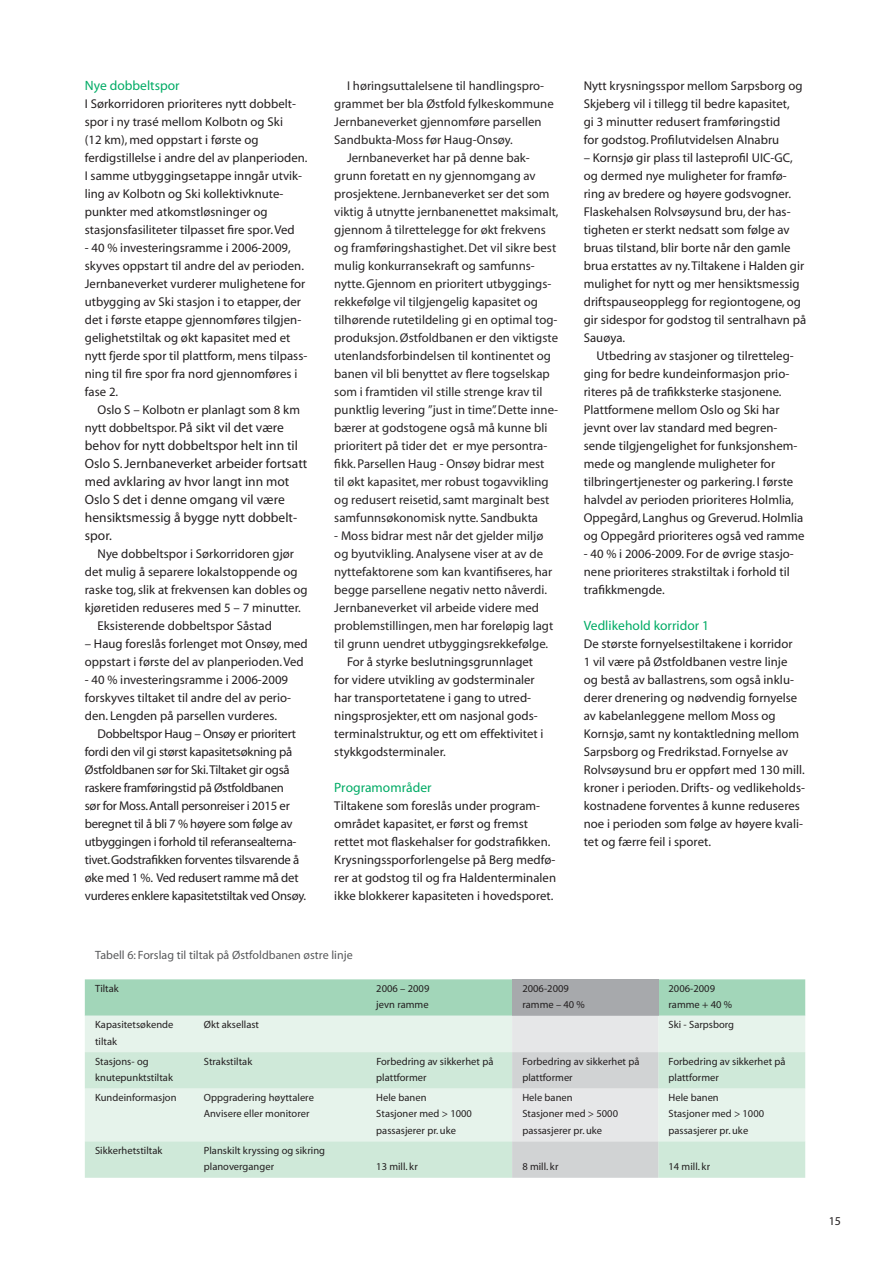
<style>
.page{position:relative;width:893px;height:1263px;background:#fff}
.page>*{position:absolute;margin:0;border:0;box-sizing:border-box;transform-origin:0 0}
.t1{font:13.5px/18px "Myriad";letter-spacing:.005em;color:#231f20}
.t2{font:13.5px "Myriad";letter-spacing:.005em;color:#00ab65}
.t3{font:12.75px/18px "Myriad";letter-spacing:.005em;color:#231f20}
.t4{font:12.75px/18px "Myriad";letter-spacing:.005em;color:#282526}
.t5{font:12.75px/18px "Myriad";letter-spacing:-.02em;color:#231f20}
.t6{font:12px "Myriad";letter-spacing:.005em;color:#58595b}
.t7{font:12px "Myriad";color:#231f20}
.t8{font:10.5px/16.5px "Myriad";letter-spacing:.005em;color:#231f20}
.s1{font-size:13.5px}
</style>
<div class="page">
<svg style="left:85px;top:979px;width:720px;height:199px;background:#d1e5da"></svg>
<p class="t2" style="left:85px;top:80px;width:96px">Nye dobbeltspor</p>
<p class="t3" style="left:85px;top:96px;width:224px">I Sørkorridoren prioriteres nytt dobbelt&shy;spor i ny trasé mellom Kolbotn og Ski<br>(12 km), med oppstart i første og ferdigstillelse i andre del av planperioden.<br>I samme utbyggingsetappe inngår utvik&shy;ling av Kolbotn og Ski kollektivknute&shy;punkter med atkomstløsninger og stasjonsfasiliteter tilpasset fire spor. Ved</p>
<p class="t3" style="left:85px;top:240px;width:224px">- 40 % investeringsramme i 2006-2009, skyves oppstart til andre del av perioden.<br>Jernbaneverket vurderer mulighetene for utbygging av Ski stasjon i to etapper, der det i første etappe gjennomføres tilgjen&shy;gelighetstiltak og økt kapasitet med et nytt fjerde spor til plattform, mens tilpass&shy;ning til fire spor fra nord gjennomføres i fase 2.</p>
<p class="t3" style="left:85px;top:402px;width:217px;text-indent:13px">Oslo S – Kolbotn er planlagt som 8 km nytt dobbeltspor. <span class="s1">På sikt vil det være</span></p>
<p class="t1" style="left:85px;top:438px;width:224px">behov for nytt dobbeltspor helt inn til<br>Oslo S. Jernbaneverket arbeider fortsatt med avklaring av hvor langt inn mot<br>Oslo S det i denne omgang vil være hensiktsmessig å bygge nytt dobbelt&shy;spor.</p>
<p class="t3" style="left:98px;top:546px;width:198px">Nye dobbeltspor i Sørkorridoren gjør</p>
<p class="t3" style="left:85px;top:564px;width:214px">det mulig å separere lokalstoppende og</p>
<p class="t3" style="left:85px;top:582px;width:224px">raske tog, slik at frekvensen kan dobles og</p>
<p class="t3" style="left:85px;top:600px;width:218px">kjøretiden reduseres med 5 – 7 minutter.</p>
<p class="t3" style="left:98px;top:618px;width:176px">Eksisterende dobbeltspor Såstad</p>
<p class="t3" style="left:85px;top:636px;width:224px">– Haug foreslås forlenget mot Onsøy, med oppstart i første del av planperioden. Ved</p>
<p class="t3" style="left:85px;top:672px;width:208px">- 40 % investeringsramme i 2006-2009 forskyves tiltaket til andre del av perio&shy;den. Lengden på parsellen vurderes.</p>
<p class="t5" style="left:85px;top:726px;width:223px;text-indent:13px">Dobbeltspor Haug – Onsøy er prioritert fordi den vil gi størst kapasitetsøkning på Østfoldbanen sør for Ski.Tiltaket gir også raskere framføringstid på Østfoldbanen<br>sør for Moss. Antall personreiser i 2015 er beregnet til å bli 7 % høyere som følge av utbyggingen i forhold til referansealterna&shy;tivet. Godstrafikken forventes tilsvarende å øke med 1 %. Ved redusert ramme må det vurderes enklere kapasitetstiltak ved Onsøy.</p>
<p class="t4" style="left:347px;top:78px;width:199px">I høringsuttalelsene til handlingspro-</p>
<p class="t4" style="left:334px;top:96px;width:221px">grammet ber bla Østfold fylkeskommune</p>
<p class="t4" style="left:334px;top:114px;width:209px">Jernbaneverket gjennomføre parsellen</p>
<p class="t4" style="left:334px;top:132px;width:180px">Sandbukta-Moss før Haug-Onsøy.</p>
<p class="t4" style="left:347px;top:150px;width:184px">Jernbaneverket har på denne bak-</p>
<p class="t4" style="left:334px;top:168px;width:203px">grunn foretatt en ny gjennomgang av</p>
<p class="t4" style="left:334px;top:186px;width:217px">prosjektene. Jernbaneverket ser det som</p>
<p class="t4" style="left:334px;top:204px;width:226px">viktig å utnytte jernbanenettet maksimalt,</p>
<p class="t4" style="left:334px;top:222px;width:213px">gjennom å tilrettelegge for økt frekvens</p>
<p class="t4" style="left:334px;top:240px;width:223px">og framføringshastighet. Det vil sikre best</p>
<p class="t4" style="left:334px;top:258px;width:202px">mulig konkurransekraft og samfunns-</p>
<p class="t4" style="left:334px;top:276px;width:219px">nytte. Gjennom en prioritert utbyggings-</p>
<p class="t4" style="left:334px;top:294px;width:205px">rekkefølge vil tilgjengelig kapasitet og</p>
<p class="t4" style="left:334px;top:312px;width:225px">tilhørende rutetildeling gi en optimal tog-</p>
<p class="t4" style="left:334px;top:330px;width:225px">produksjon. Østfoldbanen er den viktigste</p>
<p class="t4" style="left:334px;top:348px;width:218px">utenlandsforbindelsen til kontinentet og</p>
<p class="t4" style="left:334px;top:366px;width:217px">banen vil bli benyttet av flere togselskap</p>
<p class="t4" style="left:334px;top:384px;width:210px">som i framtiden vil stille strenge krav til</p>
<p class="t4" style="left:334px;top:402px;width:225px">punktlig levering ”just in time”. Dette inne-</p>
<p class="t4" style="left:334px;top:420px;width:215px">bærer at godstogene også må kunne bli</p>
<p class="t4" style="left:334px;top:438px;width:215px">prioritert på tider det er mye persontra-</p>
<p class="t4" style="left:334px;top:456px;width:212px">fikk. Parsellen Haug - Onsøy bidrar mest</p>
<p class="t4" style="left:334px;top:474px;width:216px">til økt kapasitet, mer robust togavvikling</p>
<p class="t4" style="left:334px;top:492px;width:217px">og redusert reisetid, samt marginalt best</p>
<p class="t4" style="left:334px;top:510px;width:205px">samfunnsøkonomisk nytte. Sandbukta</p>
<p class="t4" style="left:334px;top:528px;width:220px">- Moss bidrar mest når det gjelder miljø og byutvikling. Analysene viser at av de nyttefaktorene som kan kvantifiseres, har begge parsellene negativ netto nåverdi.<br>Jernbaneverket vil arbeide videre med problemstillingen, men har foreløpig lagt til grunn uendret utbyggingsrekkefølge.</p>
<p class="t3" style="left:334px;top:654px;width:211px;text-indent:13px">For å styrke beslutningsgrunnlaget for videre utvikling av godsterminaler har transportetatene i gang to utred&shy;ningsprosjekter, ett om nasjonal gods&shy;terminalstruktur, og ett om effektivitet i stykkgodsterminaler.</p>
<p class="t2" style="left:334px;top:782px;width:99px">Programområder</p>
<p class="t3" style="left:334px;top:798px;width:223px">Tiltakene som foreslås under program&shy;området kapasitet, er først og fremst rettet mot flaskehalser for godstrafikken.<br>Krysningssporforlengelse på Berg medfø&shy;rer at godstog til og fra Haldenterminalen ikke blokkerer kapasiteten i hovedsporet.</p>
<p class="t3" style="left:584px;top:78px;width:220px">Nytt krysningsspor mellom Sarpsborg og Skjeberg vil i tillegg til bedre kapasitet, gi 3 minutter redusert framføringstid<br>for godstog. Profilutvidelsen Alnabru</p>
<p class="t3" style="left:584px;top:150px;width:224px">– Kornsjø gir plass til lasteprofil UIC-GC, og dermed nye muligheter for framfø&shy;ring av bredere og høyere godsvogner.<br>Flaskehalsen Rolvsøysund bru, der has&shy;tigheten er sterkt nedsatt som følge av bruas tilstand, blir borte når den gamle brua erstattes av ny. Tiltakene i Halden gir mulighet for nytt og mer hensiktsmessig driftspauseopplegg for regiontogene, og gir sidespor for godstog til sentralhavn på Sauøya.</p>
<p class="t3" style="left:584px;top:348px;width:222px;text-indent:13px">Utbedring av stasjoner og tilretteleg&shy;ging for bedre kundeinformasjon prio&shy;riteres på de trafikksterke stasjonene.<br>Plattformene mellom Oslo og Ski har jevnt over lav standard med begren&shy;sende tilgjengelighet for funksjonshem&shy;mede og manglende muligheter for tilbringertjenester og parkering. I første halvdel av perioden prioriteres Holmlia, Oppegård, Langhus og Greverud. Holmlia og Oppegård prioriteres også ved ramme</p>
<p class="t3" style="left:584px;top:546px;width:212px">- 40 % i 2006-2009. For de øvrige stasjo&shy;nene prioriteres strakstiltak i forhold til trafikkmengde.</p>
<p class="t2" style="left:584px;top:620px;width:127px">Vedlikehold korridor 1</p>
<p class="t3" style="left:584px;top:636px;width:223px">De største fornyelsestiltakene i korridor<br>1 vil være på Østfoldbanen vestre linje<br>og bestå av ballastrens, som også inklu&shy;derer drenering og nødvendig fornyelse av kabelanleggene mellom Moss og Kornsjø, samt ny kontaktledning mellom Sarpsborg og Fredrikstad. Fornyelse av Rolvsøysund bru er oppført med 130 mill. kroner i perioden. Drifts- og vedlikeholds&shy;kostnadene forventes å kunne reduseres noe i perioden som følge av høyere kvali&shy;tet og færre feil i sporet.</p>
<p class="t6" style="left:95px;top:951px;width:259px">Tabell 6: Forslag til tiltak på Østfoldbanen østre linje</p>
<p class="t8" style="left:95px;top:981px;width:25px">Tiltak</p>
<p class="t8" style="left:376px;top:981px;width:55px">2006 – 2009 jevn ramme</p>
<p class="t8" style="left:522px;top:981px;width:64px">2006-2009 ramme – 40 %</p>
<p class="t8" style="left:668px;top:981px;width:65px">2006-2009 ramme + 40 %</p>
<p class="t8" style="left:95px;top:1017px;width:80px">Kapasitetsøkende tiltak</p>
<p class="t8" style="left:204px;top:1017px;width:57px">Økt aksellast</p>
<p class="t8" style="left:668px;top:1017px;width:67px">Ski - Sarpsborg</p>
<p class="t8" style="left:95px;top:1053px;width:79px">Stasjons- og knutepunktstiltak</p>
<p class="t8" style="left:204px;top:1053px;width:50px">Strakstiltak</p>
<p class="t8" style="left:376px;top:1053px;width:119px">Forbedring av sikkerhet på plattformer</p>
<p class="t8" style="left:522px;top:1053px;width:119px">Forbedring av sikkerhet på plattformer</p>
<p class="t8" style="left:668px;top:1053px;width:119px">Forbedring av sikkerhet på plattformer</p>
<p class="t8" style="left:95px;top:1090px;width:83px">Kundeinformasjon</p>
<p class="t8" style="left:204px;top:1090px;width:112px">Oppgradering høyttalere<br>Anvisere eller monitorer</p>
<p class="t8" style="left:376px;top:1090px;width:97px">Hele banen<br>Stasjoner med &gt; 1000 passasjerer pr. uke</p>
<p class="t8" style="left:522px;top:1090px;width:97px">Hele banen<br>Stasjoner med &gt; 5000 passasjerer pr. uke</p>
<p class="t8" style="left:668px;top:1090px;width:97px">Hele banen<br>Stasjoner med &gt; 1000 passasjerer pr. uke</p>
<p class="t8" style="left:95px;top:1143px;width:69px">Sikkerhetstiltak</p>
<p class="t8" style="left:204px;top:1143px;width:123px">Planskilt kryssing og sikring planoverganger</p>
<p class="t8" style="left:376px;top:1159px;width:43px">13 mill. kr</p>
<p class="t8" style="left:522px;top:1159px;width:38px">8 mill. kr</p>
<p class="t8" style="left:668px;top:1159px;width:43px">14 mill. kr</p>
<p class="t7" style="left:829px;top:1216px;width:14px">15</p>
</div>
